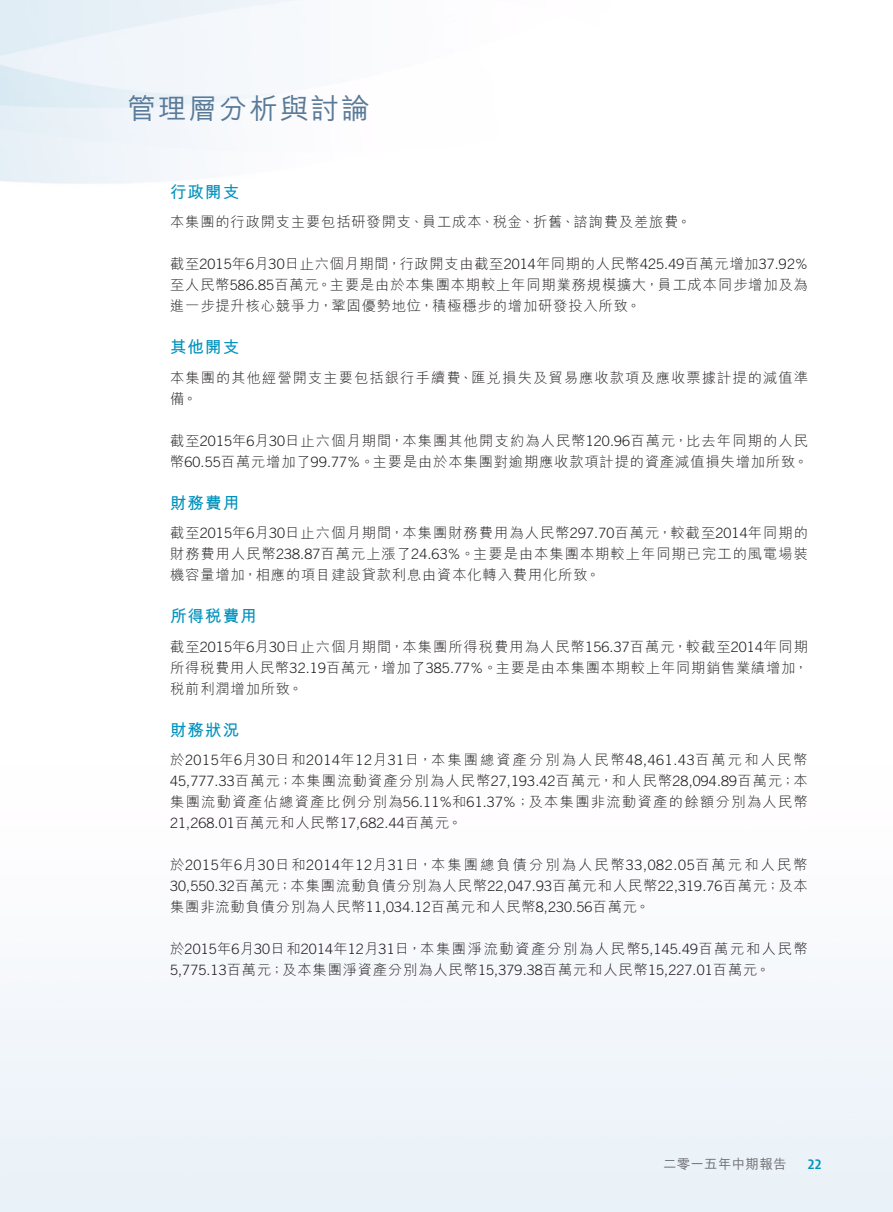
<style>
.page{position:relative;width:893px;height:1212px;background:#fff}
.page>*{position:absolute;margin:0;border:0;box-sizing:border-box;transform-origin:0 0}
.t1{font:500 28.5px "M Hei HK";letter-spacing:.07em;color:#597a98}
.Heading_2{font:700 16.5px "M Hei HK";letter-spacing:.06em;color:#0091bd}
.t2{font:700 condensed 15px "Modena";color:#0091bd}
.Body_Text{font:300 14.25px/21px "M Hei HK";letter-spacing:.06em;color:#231f20;text-align:justify}
.t3{font:500 13.5px "M Hei HK";letter-spacing:.02em;color:#6c6d70}
.s1{font-family:"Trade Gothic LT Std"}
</style>
<div class="page">
<img style="left:0;top:0;width:1px;height:1212px">
<h1 class="t1" style="left:128px;top:88px;width:243px">管理層分析與討論</h1>
<p class="Heading_2" style="left:170px;top:180px;width:71px">行政開支</p>
<p class="Body_Text" style="left:170px;top:211px;width:522px">本集團的行政開支主要包括研發開支、員工成本、稅金、折舊、諮詢費及差旅費。</p>
<p class="Body_Text" style="left:170px;top:253px;width:639px">截至<span class="s1">2015</span>年月<span class="s1">6 30</span>日止六個月期間，行政開支由截至<span class="s1">2014</span>年同期的人民幣<span class="s1">425.49</span>百萬元增加<span class="s1">37.92%</span>至人民幣<span class="s1">586.85</span>百萬元。主要是由於本集團本期較上年同期業務規模擴大，員工成本同步增加及為進一步提升核心競爭力，鞏固優勢地位，積極穩步的增加研發投入所致。</p>
<p class="Heading_2" style="left:170px;top:335px;width:71px">其他開支</p>
<p class="Body_Text" style="left:170px;top:367px;width:640px">本集團的其他經營開支主要包括銀行手續費、匯兌損失及貿易應收款項及應收票據計提的減值準備。</p>
<p class="Body_Text" style="left:170px;top:430px;width:639px">截至<span class="s1">2015</span>年月<span class="s1">6 30</span>日止六個月期間，本集團其他開支約為人民幣<span class="s1">120.96</span>百萬元，比去年同期的人民幣<span class="s1">60.55</span>百萬元增加了<span class="s1">99.77%</span>。主要是由於本集團對逾期應收款項計提的資產減值損失增加所致。</p>
<p class="Heading_2" style="left:170px;top:491px;width:71px">財務費用</p>
<p class="Body_Text" style="left:170px;top:522px;width:639px">截至<span class="s1">2015</span>年月<span class="s1">6 30</span>日止六個月期間，本集團財務費用為人民幣<span class="s1">297.70</span>百萬元，較截至<span class="s1">2014</span>年同期的財務費用人民幣<span class="s1">238.87</span>百萬元上漲了<span class="s1">24.63%</span>。主要是由本集團本期較上年同期已完工的風電場裝機容量增加，相應的項目建設貸款利息由資本化轉入費用化所致。</p>
<p class="Heading_2" style="left:170px;top:604px;width:88px">所得稅費用</p>
<p class="Body_Text" style="left:170px;top:636px;width:639px">截至<span class="s1">2015</span>年月<span class="s1">6 30</span>日止六個月期間，本集團所得稅費用為人民幣<span class="s1">156.37</span>百萬元，較截至<span class="s1">2014</span>年同期所得稅費用人民幣<span class="s1">32.19</span>百萬元，增加了<span class="s1">385.77%</span>。主要是由本集團本期較上年同期銷售業績增加，稅前利潤增加所致。</p>
<p class="Heading_2" style="left:170px;top:718px;width:71px">財務狀況</p>
<p class="Body_Text" style="left:170px;top:749px;width:639px">於<span class="s1">2015</span>年<span class="s1">6</span>月<span class="s1">30</span>日和<span class="s1">2014</span>年<span class="s1">12</span>月<span class="s1">31</span>日，本集團總資產分別為人民幣<span class="s1">48,461.43</span>百萬元和人民幣<span class="s1">45,777.33</span>百萬元；本集團流動資產分別為人民幣<span class="s1">27,193.42</span>百萬元，和人民幣<span class="s1">28,094.89</span>百萬元；本集團流動資產佔總資產比例分別為<span class="s1">56.11%</span>和<span class="s1">61.37%</span>；及本集團非流動資產的餘額分別為人民幣<span class="s1">21,268.01</span>百萬元和人民幣<span class="s1">17,682.44</span>百萬元。</p>
<p class="Body_Text" style="left:170px;top:854px;width:639px">於<span class="s1">2015</span>年<span class="s1">6</span>月<span class="s1">30</span>日和<span class="s1">2014</span>年<span class="s1">12</span>月<span class="s1">31</span>日，本集團總負債分別為人民幣<span class="s1">33,082.05</span>百萬元和人民幣<span class="s1">30,550.32</span>百萬元；本集團流動負債分別為人民幣<span class="s1">22,047.93</span>百萬元和人民幣<span class="s1">22,319.76</span>百萬元；及本集團非流動負債分別為人民幣<span class="s1">11,034.12</span>百萬元和人民幣<span class="s1">8,230.56</span>百萬元。</p>
<p class="Body_Text" style="left:170px;top:938px;width:639px">於<span class="s1">2015</span>年月<span class="s1">6 30</span>日和<span class="s1">2014</span>年<span class="s1">12</span>月<span class="s1">31</span>日，本集團淨流動資產分別為人民幣<span class="s1">5,145.49</span>百萬元和人民幣<br><span class="s1">5,775.13</span>百萬元；及本集團淨資產分別為人民幣<span class="s1">15,379.38</span>百萬元和人民幣<span class="s1">15,227.01</span>百萬元。</p>
<p class="t3" style="left:663px;top:1154px;width:125px">二零一五年中期報告</p>
<p class="t2" style="left:808px;top:1157px;width:15px">22</p>
</div>
